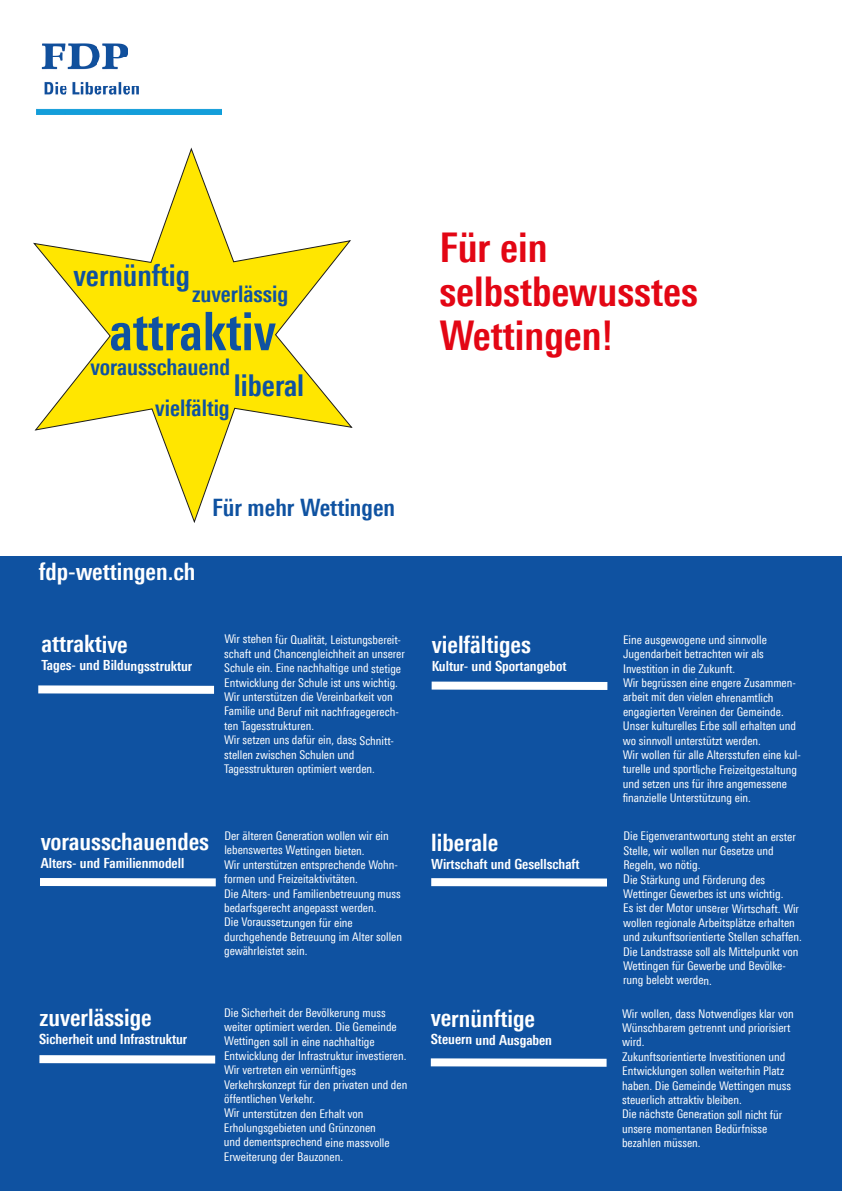
<style>
.page{position:relative;width:842px;height:1191px;background:#fff}
.page>*{position:absolute;margin:0;border:0;box-sizing:border-box;transform-origin:0 0}
.t1{font:700 53px "Linotype Univers 620 Cn";color:#0f52a1}
.t2{font:700 41px/44px "Linotype Univers 620 Cn";color:#e30614}
.t3{font:700 30.1px "Linotype Univers 620 Cn";color:#0f52a1}
.t4{font:700 24px "Linotype Univers 620 Cn";letter-spacing:-.005em;color:#fff}
.t5{font:700 24px "Linotype Univers 620 Cn";color:#0f52a1}
.t6{font:700 22.9px "Linotype Univers 620 Cn";color:#0f52a1}
.t7{font:700 14px "Linotype Univers 620 Cn";letter-spacing:-.005em;color:#fff}
.t8{font:12px/14.4px "Linotype Univers 420 Cn";letter-spacing:-.005em;color:#fff}
</style>
<div class="page">
<svg style="left:33px;top:148px;width:319px;height:375px"></svg>
<img style="left:36px;top:43px;width:185px;height:71px">
<div style="left:0;top:597px;width:842px;height:594px;background:#0f52a1"></div>
<svg style="left:38px;top:685px;width:177px;height:9px;background:#e2eaf3"></svg>
<svg style="left:40px;top:878px;width:176px;height:9px;background:#e4ebf4"></svg>
<svg style="left:39px;top:1055px;width:177px;height:9px;background:#e2eaf3"></svg>
<svg style="left:431px;top:681px;width:177px;height:9px;background:#e2eaf3"></svg>
<svg style="left:431px;top:878px;width:176px;height:9px;background:#e4ebf4"></svg>
<svg style="left:430px;top:1058px;width:177px;height:9px;background:#e2eaf3"></svg>
<div style="left:0;top:556px;width:842px;height:40px;background:#0f52a1"></div>
<h3 class="t3" style="left:74px;top:257px;width:118px">vernünftig</h3>
<h3 class="t6" style="left:192px;top:280px;width:97px">zuverlässig</h3>
<h1 class="t1" style="left:109px;top:300px;width:168px">attraktiv</h1>
<h3 class="t6" style="left:90px;top:353px;width:141px">vorausschauend</h3>
<h3 class="t3" style="left:234px;top:367px;width:72px">liberal</h3>
<h3 class="t6" style="left:155px;top:394px;width:76px">vielfältig</h3>
<h2 class="t2" style="left:439px;top:225px;width:260px">Für ein selbstbewusstes<br>Wettingen!</h2>
<h3 class="t5" style="left:212px;top:493px;width:185px">Für mehr Wettingen</h3>
<h3 class="t4" style="left:39px;top:557px;width:158px">fdp-wettingen.ch</h3>
<h3 class="t4" style="left:41px;top:629px;width:88px">attraktive</h3>
<p class="t7" style="left:41px;top:657px;width:152px">Tages- und Bildungsstruktur</p>
<p class="t8" style="left:224px;top:632px;width:182px">Wir stehen für Qualität, Leistungsbereit&shy;schaft und Chancengleichheit an unserer Schule ein. Eine nachhaltige und stetige Entwicklung der Schule ist uns wichtig.<br>Wir unterstützen die Vereinbarkeit von Familie und Beruf mit nachfragegerech&shy;ten Tagesstrukturen.<br>Wir setzen uns dafür ein, dass Schnitt&shy;stellen zwischen Schulen und Tagesstrukturen optimiert werden.</p>
<h3 class="t4" style="left:432px;top:630px;width:101px">vielfältiges</h3>
<p class="t7" style="left:432px;top:658px;width:136px">Kultur- und Sportangebot</p>
<p class="t8" style="left:623px;top:632px;width:180px">Eine ausgewogene und sinnvolle Jugendarbeit betrachten wir als Investition in die Zukunft.<br>Wir begrüssen eine engere Zusammen&shy;arbeit mit den vielen ehrenamtlich engagierten Vereinen der Gemeinde.<br>Unser kulturelles Erbe soll erhalten und wo sinnvoll unterstützt werden.<br>Wir wollen für alle Altersstufen eine kul&shy;turelle und sportliche Freizeitgestaltung und setzen uns für ihre angemessene finanzielle Unterstützung ein.</p>
<h3 class="t4" style="left:41px;top:827px;width:170px">vorausschauendes</h3>
<p class="t7" style="left:41px;top:854px;width:145px">Alters- und Familienmodell</p>
<p class="t8" style="left:224px;top:828px;width:180px">Der älteren Generation wollen wir ein lebenswertes Wettingen bieten.<br>Wir unterstützen entsprechende Wohn&shy;formen und Freizeitaktivitäten.<br>Die Alters- und Familienbetreuung muss bedarfsgerecht angepasst werden.<br>Die Voraussetzungen für eine durchgehende Betreuung im Alter sollen gewährleistet sein.</p>
<h3 class="t4" style="left:431px;top:828px;width:69px">liberale</h3>
<p class="t7" style="left:431px;top:855px;width:150px">Wirtschaft und Gesellschaft</p>
<p class="t8" style="left:623px;top:829px;width:180px">Die Eigenverantwortung steht an erster Stelle, wir wollen nur Gesetze und Regeln, wo nötig.<br>Die Stärkung und Förderung des Wettinger Gewerbes ist uns wichtig.<br>Es ist der Motor unserer Wirtschaft. Wir wollen regionale Arbeitsplätze erhalten und zukunftsorientierte Stellen schaffen.<br>Die Landstrasse soll als Mittelpunkt von Wettingen für Gewerbe und Bevölke&shy;rung belebt werden.</p>
<h3 class="t4" style="left:40px;top:1003px;width:114px">zuverlässige</h3>
<p class="t7" style="left:39px;top:1030px;width:150px">Sicherheit und Infrastruktur</p>
<p class="t8" style="left:224px;top:1005px;width:185px">Die Sicherheit der Bevölkerung muss weiter optimiert werden. Die Gemeinde Wettingen soll in eine nachhaltige Entwicklung der Infrastruktur investieren.<br>Wir vertreten ein vernünftiges Verkehrskonzept für den privaten und den öffentlichen Verkehr.<br>Wir unterstützen den Erhalt von Erholungsgebieten und Grünzonen<br>und dementsprechend eine massvolle Erweiterung der Bauzonen.</p>
<h3 class="t4" style="left:431px;top:1003px;width:106px">vernünftige</h3>
<p class="t7" style="left:431px;top:1031px;width:123px">Steuern und Ausgaben</p>
<p class="t8" style="left:622px;top:1006px;width:173px">Wir wollen, dass Notwendiges klar von<br>Wünschbarem getrennt und priorisiert wird.<br>Zukunftsorientierte Investitionen und<br>Entwicklungen sollen weiterhin Platz haben. Die Gemeinde Wettingen muss steuerlich attraktiv bleiben.<br>Die nächste Generation soll nicht für unsere momentanen Bedürfnisse bezahlen müssen.</p>
</div>
